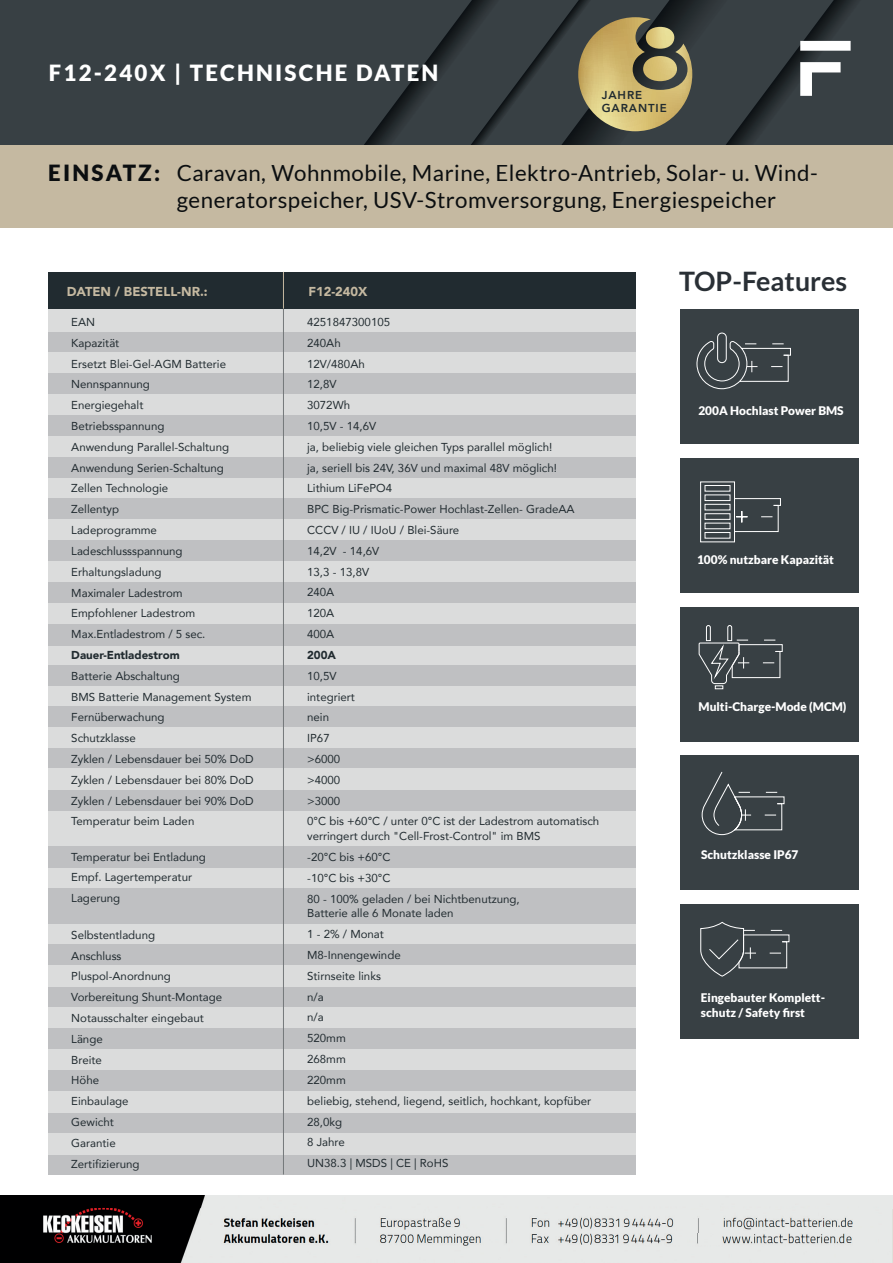
<style>
.page{position:relative;width:893px;height:1263px;background:#fff}
.page>*{position:absolute;margin:0;border:0;box-sizing:border-box;transform-origin:0 0}
.t1{font:700 26.85px "Lato";color:#292f35}
.t2{font:22.35px/26.7px "Lato";letter-spacing:.02em;color:#0b0e10}
.t3{font:900 22.35px "Lato";letter-spacing:.1em;color:#fff}
.t4{font:900 12.9px "Avenir";color:#c5b9a1}
.t5{font:900 11.85px/14.9px "Lato";color:#fff}
.t6{font:11.55px/20.9px "Avenir";color:#212b30}
.t7{font:900 11.55px "Avenir";color:#212b30}
.t8{font:800 11.55px/12.9px "Avenir";letter-spacing:.075em;color:#212b30}
.s1{font-weight:900}
</style>
<div class="page">
<div style="left:48px;top:308px;width:588px;height:24px;background:#dbdcdc"></div>
<div style="left:48px;top:332px;width:588px;height:21px;background:#bfc0c2"></div>
<div style="left:48px;top:353px;width:588px;height:21px;background:#dbdcdc"></div>
<div style="left:48px;top:374px;width:588px;height:21px;background:#bfc0c2"></div>
<div style="left:48px;top:395px;width:588px;height:21px;background:#dbdcdc"></div>
<div style="left:48px;top:415px;width:588px;height:22px;background:#bfc0c2"></div>
<div style="left:48px;top:436px;width:588px;height:21px;background:#dbdcdc"></div>
<div style="left:48px;top:457px;width:588px;height:21px;background:#bfc0c2"></div>
<div style="left:48px;top:478px;width:588px;height:21px;background:#dbdcdc"></div>
<div style="left:48px;top:499px;width:588px;height:21px;background:#bfc0c2"></div>
<div style="left:48px;top:520px;width:588px;height:21px;background:#dbdcdc"></div>
<div style="left:48px;top:541px;width:588px;height:21px;background:#bfc0c2"></div>
<div style="left:48px;top:561px;width:588px;height:22px;background:#dbdcdc"></div>
<div style="left:48px;top:582px;width:588px;height:21px;background:#bfc0c2"></div>
<div style="left:48px;top:986px;width:588px;height:22px;background:#bfc0c2"></div>
<div style="left:48px;top:1007px;width:588px;height:21px;background:#dbdcdc"></div>
<div style="left:48px;top:1028px;width:588px;height:21px;background:#bfc0c2"></div>
<div style="left:48px;top:1049px;width:588px;height:21px;background:#dbdcdc"></div>
<div style="left:48px;top:1112px;width:588px;height:21px;background:#bfc0c2"></div>
<div style="left:48px;top:1154px;width:588px;height:21px;background:#bfc0c2"></div>
<div style="left:48px;top:1133px;width:588px;height:21px;background:#dbdcdc"></div>
<div style="left:48px;top:1070px;width:588px;height:21px;background:#bfc0c2"></div>
<div style="left:48px;top:1091px;width:588px;height:21px;background:#dbdcdc"></div>
<div style="left:48px;top:603px;width:588px;height:21px;background:#dbdcdc"></div>
<div style="left:48px;top:645px;width:588px;height:21px;background:#dbdcdc"></div>
<div style="left:48px;top:624px;width:588px;height:21px;background:#bfc0c2"></div>
<div style="left:48px;top:666px;width:588px;height:21px;background:#bfc0c2"></div>
<div style="left:48px;top:687px;width:588px;height:21px;background:#dbdcdc"></div>
<div style="left:48px;top:707px;width:588px;height:21px;background:#bfc0c2"></div>
<div style="left:48px;top:727px;width:588px;height:22px;background:#dbdcdc"></div>
<div style="left:48px;top:748px;width:588px;height:21px;background:#bfc0c2"></div>
<div style="left:48px;top:789px;width:588px;height:22px;background:#bfc0c2"></div>
<div style="left:48px;top:811px;width:588px;height:35px;background:#dbdcdc"></div>
<div style="left:48px;top:768px;width:588px;height:21px;background:#dbdcdc"></div>
<div style="left:48px;top:867px;width:588px;height:21px;background:#dbdcdc"></div>
<div style="left:48px;top:888px;width:588px;height:36px;background:#bfc0c2"></div>
<div style="left:48px;top:846px;width:588px;height:21px;background:#bfc0c2"></div>
<div style="left:48px;top:924px;width:588px;height:21px;background:#dbdcdc"></div>
<div style="left:48px;top:945px;width:588px;height:21px;background:#bfc0c2"></div>
<div style="left:48px;top:966px;width:588px;height:21px;background:#dbdcdc"></div>
<div style="left:680px;top:309px;width:178px;height:135px;background:#384044"></div>
<div style="left:680px;top:458px;width:178px;height:135px;background:#384044"></div>
<div style="left:680px;top:607px;width:178px;height:135px;background:#384044"></div>
<div style="left:680px;top:755px;width:178px;height:135px;background:#384044"></div>
<div style="left:680px;top:904px;width:178px;height:135px;background:#384044"></div>
<svg style="left:696px;top:341px;width:95px;height:49px"></svg>
<div style="left:717px;top:333px;width:10px;height:30px;border:1px solid #fff;border-radius:4px"></div>
<svg style="left:700px;top:481px;width:81px;height:62px"></svg>
<div style="left:705px;top:532px;width:25px;height:7px;border:1px solid #fff"></div>
<div style="left:705px;top:523px;width:25px;height:6px;border:1px solid #fff"></div>
<div style="left:705px;top:513px;width:25px;height:7px;border:1px solid #fff"></div>
<div style="left:705px;top:504px;width:25px;height:6px;border:1px solid #fff"></div>
<div style="left:705px;top:494px;width:25px;height:7px;border:1px solid #fff"></div>
<div style="left:705px;top:485px;width:25px;height:7px;border:1px solid #fff"></div>
<svg style="left:700px;top:921px;width:90px;height:56px"></svg>
<svg style="left:698px;top:625px;width:85px;height:64px"></svg>
<svg style="left:701px;top:771px;width:84px;height:64px"></svg>
<div style="left:0;top:0;width:893px;height:146px;background:#384044"></div>
<div style="left:48px;top:272px;width:588px;height:36px;background:#212b30"></div>
<hr style="left:283px;top:308px;width:1px;height:866px;background:#75797b">
<hr style="left:283px;top:272px;width:1px;height:36px;background:#c5b9a1">
<div style="left:0;top:145px;width:893px;height:83px;background:#c5b9a1"></div>
<svg style="left:364px;top:0;width:492px;height:145px"></svg>
<img style="left:0;top:1195px;width:893px;height:68px">
<img style="left:616px;top:1233px;width:229px;height:13px">
<img style="left:307px;top:1209px;width:239px;height:1px">
<img style="left:307px;top:1229px;width:239px;height:1px">
<img style="left:307px;top:1250px;width:239px;height:1px">
<h2 class="t3" style="left:49px;top:60px;width:391px">F12-240X | TECHNISCHE DATEN</h2>
<p class="t8" style="left:602px;top:89px;width:66px">JAHRE<br>GARANTIE</p>
<h2 class="t2" style="left:177px;top:159px;width:642px;text-indent:-128px"><span class="s1">EINSATZ:</span> Caravan, Wohnmobile, Marine, Elektro-Antrieb, Solar- u. Wind&shy;generatorspeicher, USV-Stromversorgung, Energiespeicher</h2>
<p class="t4" style="left:67px;top:280px;width:142px">DATEN / BESTELL-NR.:</p>
<p class="t4" style="left:308px;top:280px;width:61px">F12-240X</p>
<p class="t6" style="left:71px;top:311px;width:159px">EAN<br>Kapazität<br>Ersetzt Blei-Gel-AGM Batterie<br>Nennspannung<br>Energiegehalt<br>Betriebsspannung<br>Anwendung Parallel-Schaltung<br>Anwendung Serien-Schaltung<br>Zellen Technologie<br>Zellentyp<br>Ladeprogramme<br>Ladeschlussspannung<br>Erhaltungsladung<br>Maximaler Ladestrom<br>Empfohlener Ladestrom<br>Max.Entladestrom / 5 sec.</p>
<p class="t7" style="left:71px;top:645px;width:110px">Dauer-Entladestrom</p>
<p class="t6" style="left:71px;top:665px;width:184px">Batterie Abschaltung<br>BMS Batterie Management System<br>Fernüberwachung<br>Schutzklasse<br>Zyklen / Lebensdauer bei 50% DoD<br>Zyklen / Lebensdauer bei 80% DoD<br>Zyklen / Lebensdauer bei 90% DoD<br>Temperatur beim Laden</p>
<p class="t6" style="left:71px;top:846px;width:136px">Temperatur bei Entladung<br>Empf. Lagertemperatur<br>Lagerung</p>
<p class="t6" style="left:71px;top:924px;width:153px">Selbstentladung<br>Anschluss<br>Pluspol-Anordnung<br>Vorbereitung Shunt-Montage<br>Notausschalter eingebaut<br>Länge<br>Breite<br>Höhe<br>Einbaulage<br>Gewicht<br>Garantie<br>Zertifizierung</p>
<p class="t6" style="left:307px;top:311px;width:269px">4251847300105<br>240Ah<br>12V/480Ah<br>12,8V<br>3072Wh<br>10,5V - 14,6V<br>ja, beliebig viele gleichen Typs parallel möglich!<br>ja, seriell bis 24V, 36V und maximal 48V möglich!<br>Lithium LiFePO4<br>BPC Big-Prismatic-Power Hochlast-Zellen- GradeAA<br>CCCV / IU / IUoU / Blei-Säure<br>14,2V - 14,6V<br>13,3 - 13,8V<br>240A<br>120A<br>400A</p>
<p class="t7" style="left:307px;top:645px;width:30px">200A</p>
<p class="t6" style="left:307px;top:665px;width:294px">10,5V<br>integriert<br>nein<br>IP67<br>&gt;6000<br>&gt;4000<br>&gt;3000<br>0°C bis +60°C / unter 0°C ist der Ladestrom automatisch</p>
<p class="t6" style="left:307px;top:825px;width:235px">verringert durch "Cell-Frost-Control" im BMS -20°C bis +60°C<br>-10°C bis +30°C<br>80 - 100% geladen / bei Nichtbenutzung,</p>
<p class="t6" style="left:307px;top:903px;width:285px">Batterie alle 6 Monate laden<br>1 - 2% / Monat<br>M8-Innengewinde<br>Stirnseite links<br>n/a<br>n/a<br>520mm<br>268mm<br>220mm<br>beliebig, stehend, liegend, seitlich, hochkant, kopfüber<br>28,0kg<br>8 Jahre<br>UN38.3 | MSDS | CE | RoHS</p>
<h1 class="t1" style="left:679px;top:266px;width:169px">TOP-Features</h1>
<p class="t5" style="left:698px;top:403px;width:147px">200A Hochlast Power BMS</p>
<p class="t5" style="left:697px;top:552px;width:138px">100% nutzbare Kapazität</p>
<p class="t5" style="left:698px;top:699px;width:149px">Multi-Charge-Mode (MCM)</p>
<p class="t5" style="left:701px;top:846px;width:99px">Schutzklasse IP67</p>
<p class="t5" style="left:701px;top:990px;width:126px">Eingebauter Komplett&shy;schutz / Safety first</p>
</div>
